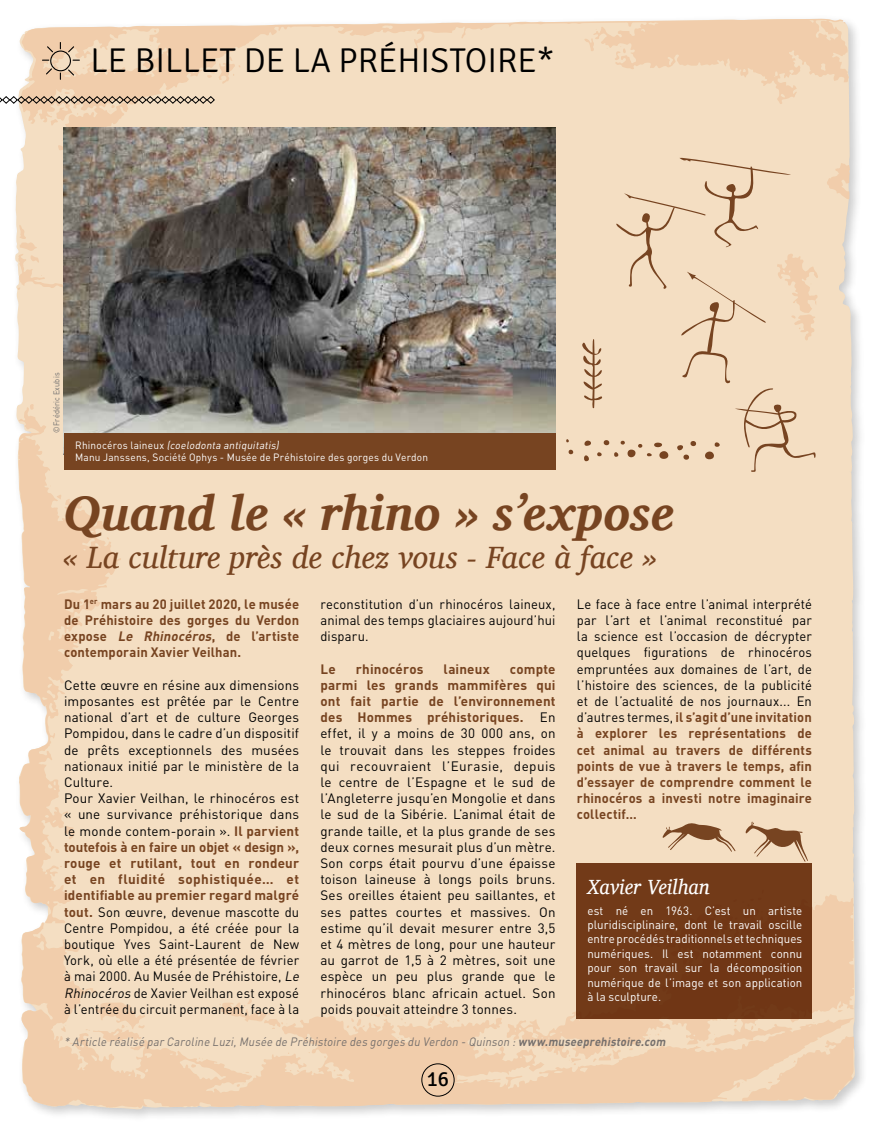
<style>
.page{position:relative;width:876px;height:1127px;background:#fff}
.page>*{position:absolute;margin:0;border:0;box-sizing:border-box;transform-origin:0 0}
.t1{font:italic 700 49.5px "Charis SIL";color:#774421}
.t2{font:300 34.5px "Signika";color:#000}
.t3{font:italic 31.5px "Charis SIL";color:#774421}
.t4{font:italic 21px "Charis SIL";letter-spacing:.01em;color:#fff;scale:.94 1}
.t5{font:21px "Signika";color:#000}
.t6{font:13.5px/16.2px "DINOT";letter-spacing:.01em;color:#000}
.t7{font:13.5px/16.2px "DINOT";letter-spacing:.01em;color:#000;text-align:justify;scale:.96 1}
.t8{font:700 13.5px/16.2px "DINOT";letter-spacing:.01em;color:#774421;text-align:justify;scale:.96 1}
.t9{font:700 13.5px "DINOT";letter-spacing:.01em;color:#774421}
.t10{font:12px/14.4px "DIN";letter-spacing:.005em;color:#fff;text-align:justify;scale:.96 1}
.t11{font:italic 12px "DINOT";color:#756f6c;scale:.92 1}
.t12{font:10.5px/12.6px "DINOT";letter-spacing:.025em;color:#fff;scale:.96 1}
.t13{font:8.25px "DIN";letter-spacing:.02em;color:#706f6f;scale:.9 1}
.s1{font-style:italic}
.s2{font-weight:700;color:#774421}
.s3{font-weight:700}
</style>
<div class="page">
<div style="left:11px;top:14px;width:857px;height:1108px;background:#000;opacity:.3"></div>
<div style="left:15px;top:18px;width:841px;height:1092px;background:#f4dec2"></div>
<svg style="left:21px;top:922px;width:832px;height:187px;background:#f1d6b9"></svg>
<svg style="left:21px;top:19px;width:828px;height:136px;background:#f3dabe"></svg>
<svg style="left:506px;top:894px;width:348px;height:165px;background:#f2d5b7"></svg>
<svg style="left:18px;top:407px;width:103px;height:517px;background:#f3dabe"></svg>
<svg style="left:827px;top:163px;width:23px;height:36px"></svg>
<svg style="left:584px;top:38px;width:10px;height:13px"></svg>
<svg style="left:615px;top:46px;width:11px;height:14px"></svg>
<svg style="left:207px;top:57px;width:33px;height:27px"></svg>
<svg style="left:63px;top:811px;width:5px;height:3px"></svg>
<svg style="left:30px;top:404px;width:4px;height:6px"></svg>
<svg style="left:742px;top:1036px;width:112px;height:65px;background:#f0d1b2"></svg>
<svg style="left:371px;top:1008px;width:16px;height:9px"></svg>
<svg style="left:321px;top:1013px;width:9px;height:2px"></svg>
<svg style="left:61px;top:1025px;width:5px;height:7px"></svg>
<svg style="left:237px;top:1083px;width:7px;height:4px"></svg>
<svg style="left:243px;top:1071px;width:6px;height:2px"></svg>
<svg style="left:593px;top:1049px;width:28px;height:13px"></svg>
<svg style="left:569px;top:1055px;width:12px;height:10px"></svg>
<svg style="left:401px;top:1018px;width:5px;height:6px"></svg>
<svg style="left:347px;top:1014px;width:14px;height:14px"></svg>
<svg style="left:428px;top:1006px;width:31px;height:20px"></svg>
<svg style="left:219px;top:999px;width:68px;height:30px;background:#f3d9bc"></svg>
<svg style="left:649px;top:1030px;width:12px;height:10px"></svg>
<svg style="left:734px;top:1019px;width:10px;height:7px"></svg>
<svg style="left:711px;top:1034px;width:4px;height:6px"></svg>
<svg style="left:191px;top:1057px;width:12px;height:10px"></svg>
<svg style="left:629px;top:1047px;width:4px;height:6px"></svg>
<svg style="left:86px;top:1002px;width:59px;height:40px;background:#f2d7b8"></svg>
<svg style="left:334px;top:1069px;width:9px;height:7px"></svg>
<svg style="left:18px;top:225px;width:46px;height:98px;background:#f0d9bd"></svg>
<svg style="left:62px;top:134px;width:2px;height:7px"></svg>
<svg style="left:58px;top:825px;width:17px;height:14px"></svg>
<svg style="left:55px;top:849px;width:4px;height:4px"></svg>
<svg style="left:57px;top:494px;width:5px;height:5px"></svg>
<img style="left:64px;top:128px;width:491px;height:306px">
<div style="left:577px;top:863px;width:235px;height:156px;background:#723a18"></div>
<div style="left:421px;top:1063px;width:33px;height:33px;border:1px solid #000;border-radius:50%"></div>
<svg style="left:0;top:92px;width:215px;height:34px;background:#e1cab1"></svg>
<svg style="left:41px;top:41px;width:44px;height:39px;background:#dfc2a4"></svg>
<div style="left:64px;top:434px;width:492px;height:36px;background:#774421"></div>
<svg style="left:568px;top:450px;width:6px;height:4px"></svg>
<svg style="left:566px;top:439px;width:4px;height:3px"></svg>
<svg style="left:580px;top:157px;width:238px;height:315px;background:#eed7ba"></svg>
<svg style="left:745px;top:821px;width:63px;height:41px;background:#d2b597"></svg>
<svg style="left:662px;top:822px;width:74px;height:30px;background:#ceb092"></svg>
<h2 class="t2" style="left:90px;top:41px;width:465px">LE BILLET DE LA PRÉHISTOIRE*</h2>
<p class="t13" style="left:51px;top:433px;width:68px;rotate:-90deg">©Frédéric Exubis</p>
<p class="t12" style="left:75px;top:438px;width:369px">R h i n o c é ro s l a i n e u x <span class="s1">(coelodonta antiquitatis)<br></span>Manu Janssens, Société Ophys - Musée de Préhistoire des gorges du Verdon</p>
<h1 class="t1" style="left:64px;top:484px;width:612px">Quand le « rhino » s’expose</h1>
<h3 class="t3" style="left:64px;top:538px;width:594px">« La culture près de chez vous - Face à face »</h3>
<p class="t8" style="left:64px;top:595px;width:246px">Du 1<sup>er</sup> mars au 20 juillet 2020, le musée de Préhistoire des gorges du Verdon expose <span class="s1">Le Rhinocéros</span>, de l’artiste contemporain Xavier Veilhan.</p>
<p class="t6" style="left:64px;top:676px;width:240px">Cette œuvre en résine aux dimensions imposantes est prêtée par le Centre national d’art et de culture Georges Pompidou, dans le cadre d’un dispositif de prêts exceptionnels des musées nationaux initié par le ministère de la Culture.<br>Pour Xavier Veilhan, le rhinocéros est « une survivance préhistorique dans le monde contem-porain ». <span class="s2">Il parvient toutefois à en faire un objet « design », rouge et rutilant, tout en rondeur et en fluidité sophistiquée… et identifiable au premier regard malgré tout.</span> Son œuvre, devenue mascotte du Centre Pompidou, a été créée pour la boutique Yves Saint-Laurent de New York, où elle a été présentée de février à mai 2000. Au Musée de Préhistoire, <span class="s1">Le Rhinocéros</span> de Xavier Veilhan est exposé à l’entrée du circuit permanent, face à la</p>
<p class="t7" style="left:320px;top:595px;width:246px">reconstitution d’un rhinocéros laineux, animal des temps glaciaires aujourd’hui disparu.</p>
<p class="t9" style="left:320px;top:659px;width:17px">Le</p>
<p class="t9" style="left:356px;top:659px;width:69px">rhinocéros</p>
<p class="t9" style="left:444px;top:659px;width:48px">laineux</p>
<p class="t6" style="left:320px;top:660px;width:237px;text-align:justify;text-indent:189px"><span class="s2">compte parmi les grands mammifères qui ont fait partie de l’environnement des Hommes préhistoriques.</span> En effet, il y a moins de 30 000 ans, on le trouvait dans les steppes froides qui recouvraient l’Eurasie, depuis le centre de l’Espagne et le sud de l’Angleterre jusqu’en Mongolie et dans le sud de la Sibérie. L’animal était de grande taille, et la plus grande de ses deux cornes mesurait plus d’un mètre.<br>Son corps était pourvu d’une épaisse toison laineuse à longs poils bruns.<br>Ses oreilles étaient peu saillantes, et ses pattes courtes et massives. On estime qu’il devait mesurer entre 3,5 et 4 mètres de long, pour une hauteur au garrot de 1,5 à 2 mètres, soit une espèce un peu plus grande que le rhinocéros blanc africain actuel. Son poids pouvait atteindre 3 tonnes.</p>
<p class="t7" style="left:577px;top:595px;width:246px">Le face à face entre l’animal interprété par l’art et l’animal reconstitué par la science est l’occasion de décrypter quelques figurations de rhinocéros empruntées aux domaines de l’art, de l’histoire des sciences, de la publicité et de l’actualité de nos journaux... En d’autres termes, <span class="s2">il s’agit d’une invitation à explorer les représentations de cet animal au travers de différents points de vue à travers le temps, afin d’essayer de comprendre comment le rhinocéros a investi notre imaginaire collectif…</span></p>
<h3 class="t4" style="left:587px;top:874px;width:132px">Xavier Veilhan</h3>
<p class="t10" style="left:587px;top:903px;width:225px">est né en 1963. C’est un artiste pluridisciplinaire, dont le travail oscille entre procédés traditionnels et techniques numériques. Il est notamment connu pour son travail sur la décomposition numérique de l’image et son application à la sculpture.</p>
<p class="t11" style="left:64px;top:1033px;width:658px">* Article réalisé parCaroline Luzi,Musée de Préhistoire des gorges du Verdon -Quinson :<span class="s3">www.museeprehistoire.com</span></p>
<h3 class="t5" style="left:427px;top:1067px;width:24px">16</h3>
</div>
